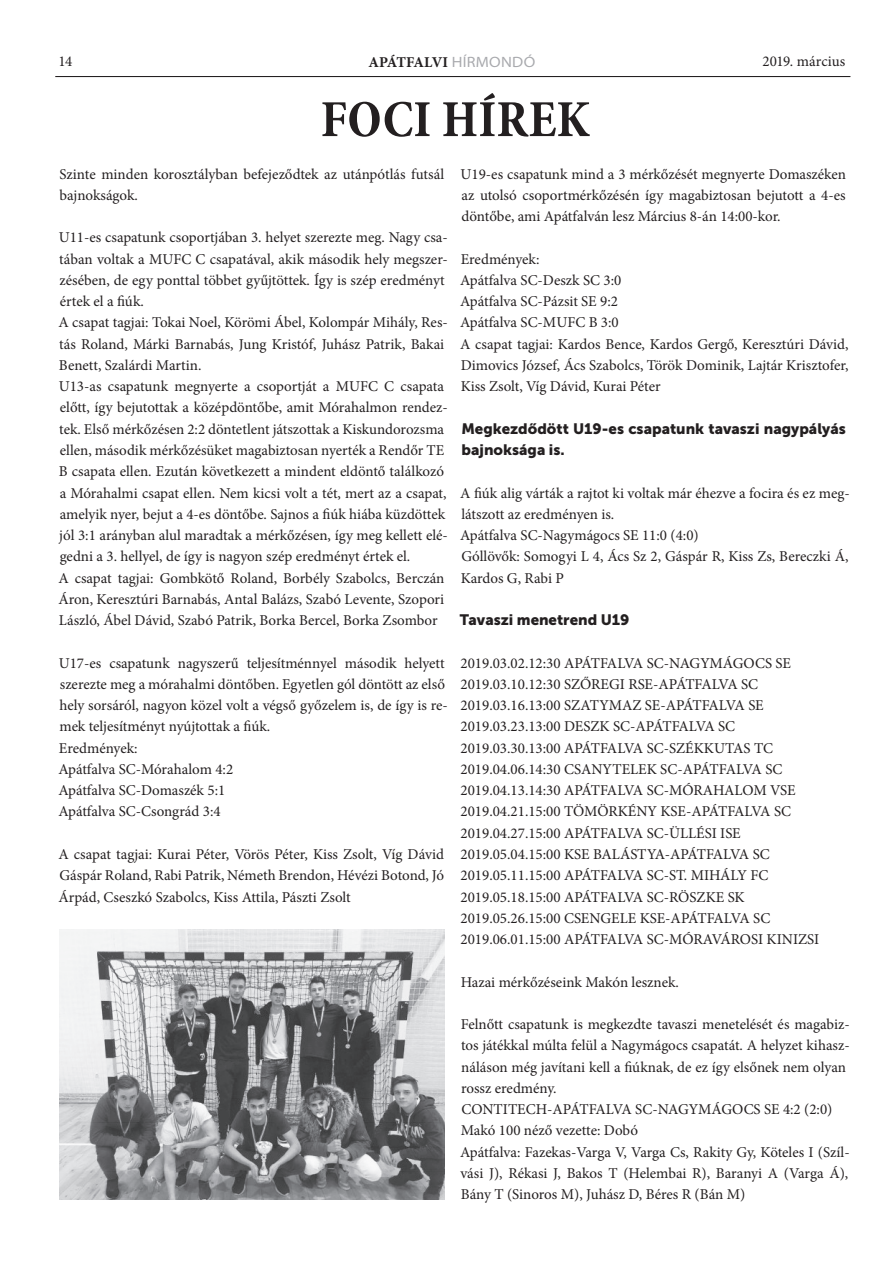
<style>
.page{position:relative;width:893px;height:1263px;background:#fff}
.page>*{position:absolute;margin:0;border:0;box-sizing:border-box;transform-origin:0 0}
.cím{font:700 condensed 52.5px "Minion Pro";color:#231f20}
.t1{font:15px/21.3px "Minion Pro";color:#231f20}
.bevezető{font:15px/21.3px "Museo Sans 900";color:#231f20}
.t2{font:700 15px "Minion Pro";letter-spacing:-.025em;color:#231f20}
.s1{font-family:"Myriad Pro";font-weight:400;font-stretch:semi-expanded;color:#a8a9ad}
</style>
<div class="page">
<hr style="left:55px;top:76px;width:795px;height:1px;background:#231f20">
<img style="left:60px;top:929px;width:384px;height:270px">
<p class="t1" style="left:59px;top:51px;width:15px">14</p>
<p class="t2" style="left:368px;top:51px;width:168px">APÁTFALVI <span class="s1">HÍRMONDÓ</span></p>
<p class="t1" style="left:762px;top:51px;width:85px">2019. március</p>
<p class="cím" style="left:321px;top:83px;width:271px">FOCI HÍREK</p>
<p class="t1" style="left:60px;top:163px;width:386px">Szinte minden korosztályban befejeződtek az utánpótlás futsál bajnokságok.</p>
<p class="t1" style="left:59px;top:227px;width:391px">U11-es csapatunk csoportjában 3. helyet szerezte meg. Nagy csa&shy;tában voltak a MUFC C csapatával, akik második hely megszer&shy;zésében, de egy ponttal többet gyűjtöttek. Így is szép eredményt értek el a fiúk.</p>
<p class="t1" style="left:58px;top:312px;width:391px">A csapat tagjai: Tokai Noel, Körömi Ábel, Kolompár Mihály, Res&shy;tás Roland, Márki Barnabás, Jung Kristóf, Juhász Patrik, Bakai<br>Benett, Szalárdi Martin.</p>
<p class="t1" style="left:59px;top:376px;width:391px">U13-as csapatunk megnyerte a csoportját a MUFC C csapata előtt, így bejutottak a középdöntőbe, amit Mórahalmon rendez&shy;tek. Első mérkőzésen 2:2 döntetlent játszottak a Kiskundorozsma ellen, második mérkőzésüket magabiztosan nyerték a Rendőr TE B csapata ellen. Ezután következett a mindent eldöntő találkozó a Mórahalmi csapat ellen. Nem kicsi volt a tét, mert az a csapat, amelyik nyer, bejut a 4-es döntőbe. Sajnos a fiúk hiába küzdöttek jól 3:1 arányban alul maradtak a mérkőzésen, így meg kellett elé&shy;gedni a 3. hellyel, de így is nagyon szép eredményt értek el.</p>
<p class="t1" style="left:58px;top:567px;width:387px;text-align:justify">A csapat tagjai: Gombkötő Roland, Borbély Szabolcs, Berczán Áron, Keresztúri Barnabás, Antal Balázs, Szabó Levente, Szopori László, Ábel Dávid, Szabó Patrik, Borka Bercel, Borka Zsombor</p>
<p class="t1" style="left:59px;top:652px;width:391px">U17-es csapatunk nagyszerű teljesítménnyel második helyett szerezte meg a mórahalmi döntőben. Egyetlen gól döntött az első hely sorsáról, nagyon közel volt a végső győzelem is, de így is re&shy;mek teljesítményt nyújtottak a fiúk.</p>
<p class="t1" style="left:59px;top:737px;width:80px">Eredmények:</p>
<p class="t1" style="left:58px;top:758px;width:176px">Apátfalva SC-Mórahalom 4:2</p>
<p class="t1" style="left:58px;top:780px;width:168px">Apátfalva SC-Domaszék 5:1</p>
<p class="t1" style="left:58px;top:801px;width:164px">Apátfalva SC-Csongrád 3:4</p>
<p class="t1" style="left:58px;top:844px;width:387px;text-align:justify">A csapat tagjai: Kurai Péter, Vörös Péter, Kiss Zsolt, Víg Dávid Gáspár Roland, Rabi Patrik, Németh Brendon, Hévézi Botond, Jó Árpád, Cseszkó Szabolcs, Kiss Attila, Pászti Zsolt</p>
<p class="t1" style="left:460px;top:163px;width:387px;text-align:justify">U19-es csapatunk mind a 3 mérkőzését megnyerte Domaszéken az utolsó csoportmérkőzésén így magabiztosan bejutott a 4-es döntőbe, ami Apátfalván lesz Március 8-án 14:00-kor.</p>
<p class="t1" style="left:461px;top:248px;width:80px">Eredmények:</p>
<p class="t1" style="left:460px;top:270px;width:163px">Apátfalva SC-Deszk SC 3:0</p>
<p class="t1" style="left:460px;top:291px;width:159px">Apátfalva SC-Pázsit SE 9:2</p>
<p class="t1" style="left:460px;top:312px;width:160px">Apátfalva SC-MUFC B 3:0</p>
<p class="t1" style="left:460px;top:333px;width:390px;text-align:justify">A csapat tagjai: Kardos Bence, Kardos Gergő, Keresztúri Dávid, Dimovics József, Ács Szabolcs, Török Dominik, Lajtár Krisztofer, Kiss Zsolt, Víg Dávid, Kurai Péter</p>
<p class="bevezető" style="left:461px;top:418px;width:386px">Megkezdődött U19-es csapatunk tavaszi nagypályás bajnoksága is.</p>
<p class="t1" style="left:460px;top:482px;width:391px">A fiúk alig várták a rajtot ki voltak már éhezve a focira és ez meg&shy;látszott az eredményen is.</p>
<p class="t1" style="left:460px;top:525px;width:240px">Apátfalva SC-Nagymágocs SE 11:0 (4:0)</p>
<p class="t1" style="left:461px;top:546px;width:389px">Góllövők: Somogyi L 4, Ács Sz 2, Gáspár R, Kiss Zs, Bereczki Á,<br>Kardos G, Rabi P</p>
<p class="bevezető" style="left:460px;top:609px;width:171px">Tavaszi menetrend U19</p>
<p class="t1" style="left:461px;top:652px;width:332px">2019.03.02.12:30 APÁTFALVA SC-NAGYMÁGOCS SE</p>
<p class="t1" style="left:461px;top:673px;width:299px">2019.03.10.12:30 SZŐREGI RSE-APÁTFALVA SC</p>
<p class="t1" style="left:461px;top:695px;width:305px">2019.03.16.13:00 SZATYMAZ SE-APÁTFALVA SE</p>
<p class="t1" style="left:461px;top:716px;width:276px">2019.03.23.13:00 DESZK SC-APÁTFALVA SC</p>
<p class="t1" style="left:461px;top:737px;width:314px">2019.03.30.13:00 APÁTFALVA SC-SZÉKKUTAS TC</p>
<p class="t1" style="left:461px;top:758px;width:323px">2019.04.06.14:30 CSANYTELEK SC-APÁTFALVA SC</p>
<p class="t1" style="left:461px;top:780px;width:337px">2019.04.13.14:30 APÁTFALVA SC-MÓRAHALOM VSE</p>
<p class="t1" style="left:461px;top:801px;width:332px">2019.04.21.15:00 TÖMÖRKÉNY KSE-APÁTFALVA SC</p>
<p class="t1" style="left:461px;top:822px;width:282px">2019.04.27.15:00 APÁTFALVA SC-ÜLLÉSI ISE</p>
<p class="t1" style="left:461px;top:844px;width:311px">2019.05.04.15:00 KSE BALÁSTYA-APÁTFALVA SC</p>
<p class="t1" style="left:461px;top:865px;width:309px">2019.05.11.15:00 APÁTFALVA SC-ST. MIHÁLY FC</p>
<p class="t1" style="left:461px;top:886px;width:286px">2019.05.18.15:00 APÁTFALVA SC-RÖSZKE SK</p>
<p class="t1" style="left:461px;top:907px;width:311px">2019.05.26.15:00 CSENGELE KSE-APÁTFALVA SC</p>
<p class="t1" style="left:461px;top:929px;width:360px">2019.06.01.15:00 APÁTFALVA SC-MÓRAVÁROSI KINIZSI</p>
<p class="t1" style="left:461px;top:971px;width:220px">Hazai mérkőzéseink Makón lesznek.</p>
<p class="t1" style="left:461px;top:1014px;width:390px">Felnőtt csapatunk is megkezdte tavaszi menetelését és magabiz&shy;tos játékkal múlta felül a Nagymágocs csapatát. A helyzet kihasz&shy;náláson még javítani kell a fiúknak, de ez így elsőnek nem olyan rossz eredmény.</p>
<p class="t1" style="left:461px;top:1099px;width:373px">CONTITECH-APÁTFALVA SC-NAGYMÁGOCS SE 4:2 (2:0)</p>
<p class="t1" style="left:461px;top:1120px;width:179px">Makó 100 néző vezette: Dobó</p>
<p class="t1" style="left:460px;top:1141px;width:391px;text-align:justify">Apátfalva: Fazekas-Varga V, Varga Cs, Rakity Gy, Köteles I (Szíl&shy;vási J), Rékasi J, Bakos T (Helembai R), Baranyi A (Varga Á), Bány T (Sinoros M), Juhász D, Béres R (Bán M)</p>
</div>
